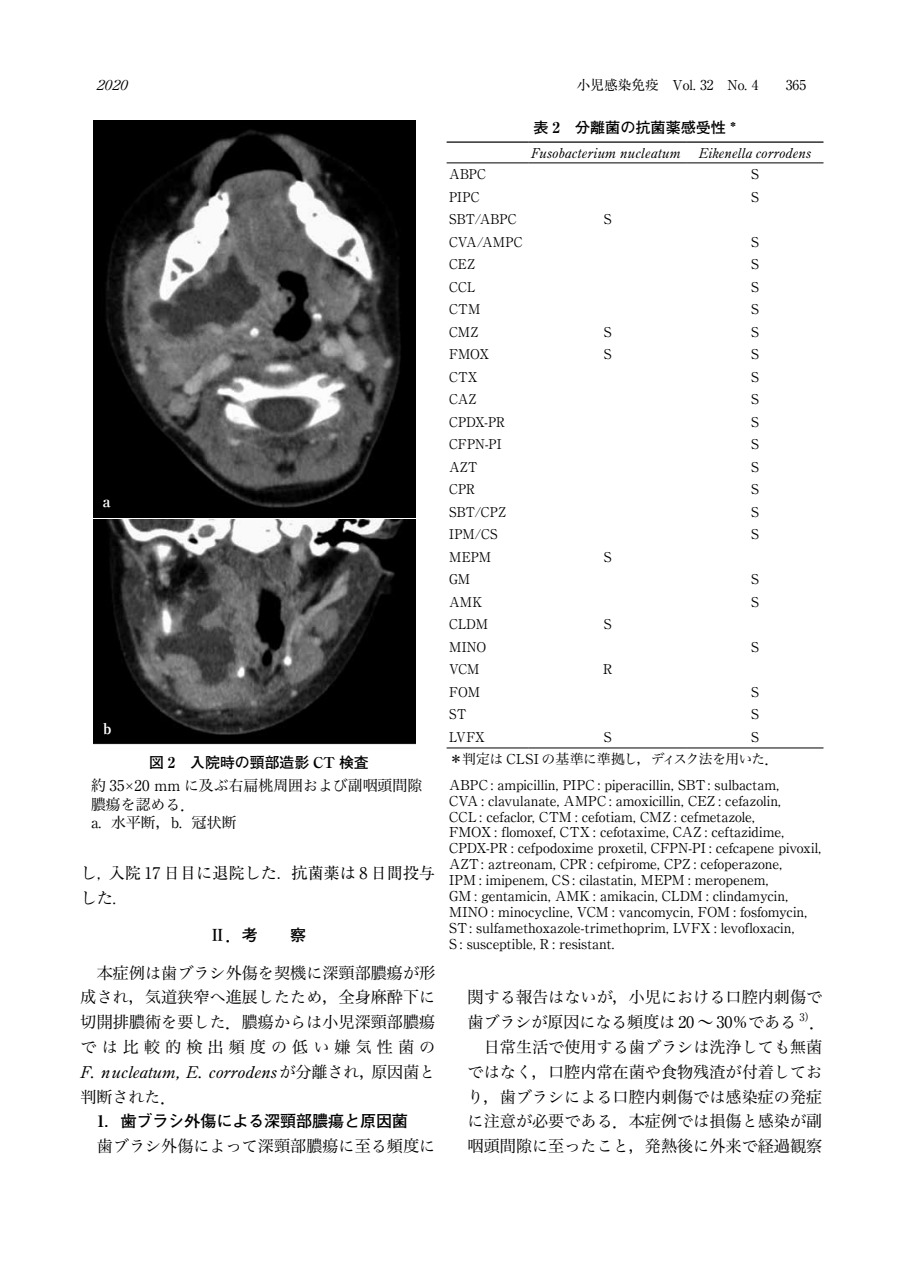
<style>
.page{position:relative;width:903px;height:1275px;background:#fff}
.page>*{position:absolute;margin:0;border:0;box-sizing:border-box;transform-origin:0 0}
.t1{font:16.1px/24.8px "Hira Min Pro W3";color:#000;text-align:justify}
.t2{font:16.1px/24.8px "Ryumin Pr 6";color:#000}
.t3{font:700 16.1px "Futo Go B101 Pr 6";letter-spacing:-.01em;color:#000}
.t4{font:14.88px/18.6px "Hira Min Pro W3";color:#000}
.t5{font:700 14.88px "Futo Go B101 Pr 6";color:#000}
.t6{font:700 expanded 14.88px "Ryumin Pr 6";color:#fff}
.t7{font:13.65px/15.9px "Ryumin Pr 6";letter-spacing:-.005em;color:#000}
.t8{font:13.65px "Hira Min Pro W3";letter-spacing:-.035em;color:#000}
.t9{font:13.47px "Ryumin Pr 6";letter-spacing:.005em;color:#000;scale:.96 1}
.t10{font:13.47px "Ryumin Pr 6";letter-spacing:.005em;color:#000}
.s1{font-family:"Ryumin Pr 6";font-stretch:expanded}
.s2{font-family:"Ryumin Pr 6"}
.s3{font-family:"Hira Min Std N W5";font-weight:400}
.s4{font-family:"Hira Min Pro W3"}
</style>
<div class="page">
<hr style="left:447px;top:141px;width:82px;height:2px;background:#000">
<hr style="left:529px;top:141px;width:158px;height:2px;background:#000">
<hr style="left:687px;top:141px;width:136px;height:2px;background:#000">
<hr style="left:447px;top:748px;width:82px;height:1px;background:#000">
<hr style="left:529px;top:748px;width:158px;height:1px;background:#000">
<hr style="left:687px;top:748px;width:136px;height:1px;background:#000">
<hr style="left:447px;top:163px;width:82px;height:1px;background:#000">
<hr style="left:529px;top:163px;width:158px;height:1px;background:#000">
<hr style="left:687px;top:163px;width:136px;height:1px;background:#000">
<img style="left:93px;top:519px;width:323px;height:225px">
<svg style="left:93px;top:744px;width:323px;height:1px"></svg>
<img style="left:93px;top:121px;width:323px;height:396px">
<p class="t7" style="left:97px;top:76px;width:32px">2020</p>
<p class="t7" style="left:577px;top:76px;width:231px">小児感染免疫　Vol. 32　No. 4　　365</p>
<p class="t6" style="left:102px;top:490px;width:10px">a</p>
<p class="t6" style="left:103px;top:717px;width:10px">b</p>
<p class="t5" style="left:149px;top:750px;width:221px">図 <span class="s1">2</span>　入院時の頸部造影 <span class="s1">CT</span> 検査</p>
<p class="t4" style="left:91px;top:775px;width:333px">約 <span class="s2">35</span>×<span class="s2">20 mm</span> に及ぶ右扁桃周囲および副咽頭間隙膿瘍を認める．<br><span class="s2">a.</span> 水平断，<span class="s2">b.</span> 冠状断</p>
<p class="t2" style="left:81px;top:860px;width:356px">し，入院 17 日目に退院した．抗菌薬は 8 日間投与した.</p>
<p class="t3" style="left:210px;top:922px;width:98px"><span class="s3">Ⅱ．</span>考　　察</p>
<p class="t1" style="left:81px;top:958px;width:356px;text-indent:16px">本症例は歯ブラシ外傷を契機に深頸部膿瘍が形成され，気道狭窄へ進展したため，全身麻酔下に切開排膿術を要した．膿瘍からは小児深頸部膿瘍では比較的検出頻度の低い嫌気性菌の</p>
<p class="t2" style="left:81px;top:1058px;width:356px">F. nucleatum, E. corrodens <span class="s4">が分離され，原因菌と</span></p>
<p class="t1" style="left:81px;top:1082px;width:97px">判断された．</p>
<p class="t3" style="left:97px;top:1108px;width:313px"><span class="s1">1</span>．歯ブラシ外傷による深頸部膿瘍と原因菌</p>
<p class="t1" style="left:97px;top:1132px;width:340px">歯ブラシ外傷によって深頸部膿瘍に至る頻度に</p>
<p class="t5" style="left:534px;top:115px;width:204px">表 <span class="s1">2</span>　分離菌の抗菌薬感受性 <span class="s1">*</span></p>
<p class="t9" style="left:531px;top:142px;width:157px">Fusobacterium nucleatum</p>
<p class="t9" style="left:699px;top:142px;width:119px">Eikenella corrodens</p>
<p class="t9" style="left:449px;top:164px;width:40px">ABPC</p>
<p class="t10" style="left:751px;top:164px;width:9px">S</p>
<p class="t9" style="left:449px;top:186px;width:33px">PIPC</p>
<p class="t10" style="left:751px;top:186px;width:9px">S</p>
<p class="t9" style="left:449px;top:209px;width:72px">SBT/ABPC</p>
<p class="t10" style="left:604px;top:209px;width:9px">S</p>
<p class="t9" style="left:449px;top:231px;width:78px">CVA/AMPC</p>
<p class="t10" style="left:751px;top:231px;width:9px">S</p>
<p class="t9" style="left:449px;top:254px;width:29px">CEZ</p>
<p class="t10" style="left:751px;top:254px;width:9px">S</p>
<p class="t9" style="left:449px;top:276px;width:29px">CCL</p>
<p class="t10" style="left:751px;top:276px;width:9px">S</p>
<p class="t9" style="left:449px;top:299px;width:34px">CTM</p>
<p class="t10" style="left:751px;top:299px;width:9px">S</p>
<p class="t9" style="left:449px;top:321px;width:32px">CMZ</p>
<p class="t10" style="left:604px;top:321px;width:9px">S</p>
<p class="t10" style="left:751px;top:321px;width:9px">S</p>
<p class="t9" style="left:449px;top:344px;width:43px">FMOX</p>
<p class="t10" style="left:604px;top:344px;width:9px">S</p>
<p class="t10" style="left:751px;top:344px;width:9px">S</p>
<p class="t9" style="left:449px;top:366px;width:31px">CTX</p>
<p class="t10" style="left:751px;top:366px;width:9px">S</p>
<p class="t9" style="left:449px;top:389px;width:30px">CAZ</p>
<p class="t10" style="left:751px;top:389px;width:9px">S</p>
<p class="t9" style="left:449px;top:411px;width:60px">CPDX-PR</p>
<p class="t10" style="left:751px;top:411px;width:9px">S</p>
<p class="t9" style="left:449px;top:434px;width:56px">CFPN-PI</p>
<p class="t10" style="left:751px;top:434px;width:9px">S</p>
<p class="t9" style="left:449px;top:456px;width:31px">AZT</p>
<p class="t10" style="left:751px;top:456px;width:9px">S</p>
<p class="t9" style="left:449px;top:479px;width:28px">CPR</p>
<p class="t10" style="left:751px;top:479px;width:9px">S</p>
<p class="t9" style="left:449px;top:501px;width:61px">SBT/CPZ</p>
<p class="t10" style="left:751px;top:501px;width:9px">S</p>
<p class="t9" style="left:449px;top:524px;width:52px">IPM/CS</p>
<p class="t10" style="left:751px;top:524px;width:9px">S</p>
<p class="t9" style="left:449px;top:546px;width:45px">MEPM</p>
<p class="t10" style="left:604px;top:546px;width:9px">S</p>
<p class="t9" style="left:449px;top:569px;width:23px">GM</p>
<p class="t10" style="left:751px;top:569px;width:9px">S</p>
<p class="t9" style="left:449px;top:591px;width:36px">AMK</p>
<p class="t10" style="left:751px;top:591px;width:9px">S</p>
<p class="t9" style="left:449px;top:614px;width:42px">CLDM</p>
<p class="t10" style="left:604px;top:614px;width:9px">S</p>
<p class="t9" style="left:449px;top:636px;width:40px">MINO</p>
<p class="t10" style="left:751px;top:636px;width:9px">S</p>
<p class="t9" style="left:449px;top:659px;width:33px">VCM</p>
<p class="t10" style="left:603px;top:659px;width:11px">R</p>
<p class="t9" style="left:449px;top:681px;width:34px">FOM</p>
<p class="t10" style="left:751px;top:681px;width:9px">S</p>
<p class="t9" style="left:449px;top:704px;width:20px">ST</p>
<p class="t10" style="left:751px;top:704px;width:9px">S</p>
<p class="t9" style="left:449px;top:726px;width:39px">LVFX</p>
<p class="t10" style="left:604px;top:726px;width:9px">S</p>
<p class="t10" style="left:751px;top:726px;width:9px">S</p>
<p class="t8" style="left:449px;top:748px;width:331px">＊判定は <span class="s2">CLSI</span> の基準に準拠し，ディスク法を用いた．</p>
<p class="t7" style="left:449px;top:776px;width:373px">ABPC : ampicillin, PIPC : piperacillin, SBT: sulbactam,<br>CVA : clavulanate, AMPC : amoxicillin, CEZ : cefazolin,<br>CCL : cefaclor, CTM : cefotiam, CMZ : cefmetazole,<br>FMOX : flomoxef, CTX : cefotaxime, CAZ : ceftazidime, CPDX-PR : cefpodoxime proxetil, CFPN-PI : cefcapene pivoxil, AZT : aztreonam, CPR : cefpirome, CPZ : cefoperazone,<br>IPM : imipenem, CS : cilastatin, MEPM : meropenem,<br>GM : gentamicin, AMK : amikacin, CLDM : clindamycin, MINO : minocycline, VCM : vancomycin, FOM : fosfomycin, ST: sulfamethoxazole-trimethoprim, LVFX : levofloxacin,<br>S : susceptible, R : resistant.</p>
<p class="t1" style="left:468px;top:983px;width:360px;text-align:right">関する報告はないが，小児における口腔内刺傷で歯ブラシが原因になる頻度は <span class="s2">20</span> ～ <span class="s2">30</span>％である <sup>3</sup><sup>）</sup>．日常生活で使用する歯ブラシは洗浄しても無菌ではなく，口腔内常在菌や食物残渣が付着しており，歯ブラシによる口腔内刺傷では感染症の発症に注意が必要である．本症例では損傷と感染が副咽頭間隙に至ったこと，発熱後に外来で経過観察</p>
</div>
